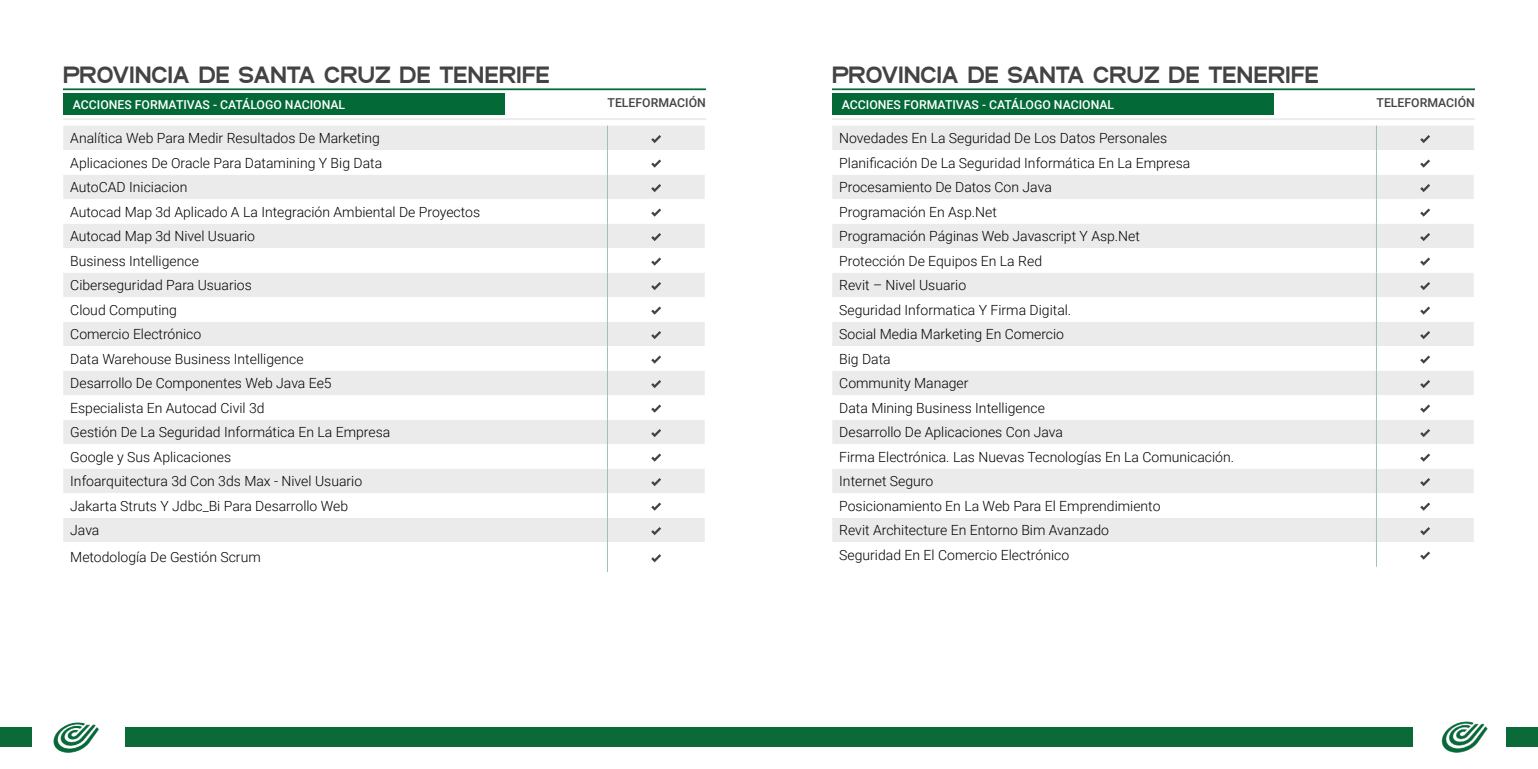
<style>
.page{position:relative;width:1538px;height:769px;background:#fff}
.page>*{position:absolute;margin:0;border:0;box-sizing:border-box;transform-origin:0 0}
.t1{font:800 24.5px "SF Arborcrest";letter-spacing:.005em;color:#434343}
.t2{font:300 14px/24.5px "Roboto";color:#000}
.t3{font:500 12.25px "Roboto";color:#fff}
.t4{font:500 12.25px "Roboto";color:#434343}
</style>
<div class="page">
<div style="left:126px;top:728px;width:643px;height:19px;background:#0a6a38"></div>
<div style="left:769px;top:728px;width:643px;height:19px;background:#0a6a38"></div>
<div style="left:0;top:728px;width:32px;height:19px;background:#0a6a38"></div>
<div style="left:1506px;top:728px;width:32px;height:19px;background:#0a6a38"></div>
<img style="left:5px;top:722px;width:144px;height:31px">
<img style="left:1393px;top:721px;width:144px;height:32px">
<hr style="left:63px;top:88px;width:643px;height:2px;background:#026937">
<div style="left:63px;top:93px;width:441px;height:22px;background:#026937"></div>
<hr style="left:63px;top:118px;width:643px;height:2px;background:#ecebec">
<div style="left:63px;top:126px;width:642px;height:24px;background:#ecebec"></div>
<svg style="left:63px;top:175px;width:642px;height:388px"></svg>
<svg style="left:607px;top:126px;width:1px;height:416px"></svg>
<hr style="left:607px;top:542px;width:1px;height:30px;background:#9ac3af">
<svg style="left:651px;top:135px;width:10px;height:8px"></svg>
<svg style="left:651px;top:159px;width:10px;height:9px"></svg>
<svg style="left:651px;top:184px;width:10px;height:8px"></svg>
<svg style="left:651px;top:208px;width:10px;height:9px"></svg>
<svg style="left:651px;top:233px;width:10px;height:8px"></svg>
<svg style="left:651px;top:257px;width:10px;height:9px"></svg>
<svg style="left:651px;top:282px;width:10px;height:8px"></svg>
<svg style="left:651px;top:306px;width:10px;height:9px"></svg>
<svg style="left:651px;top:331px;width:10px;height:8px"></svg>
<svg style="left:651px;top:355px;width:10px;height:9px"></svg>
<svg style="left:651px;top:380px;width:10px;height:8px"></svg>
<svg style="left:651px;top:404px;width:10px;height:9px"></svg>
<svg style="left:651px;top:429px;width:10px;height:8px"></svg>
<svg style="left:651px;top:453px;width:10px;height:9px"></svg>
<svg style="left:651px;top:478px;width:10px;height:8px"></svg>
<svg style="left:651px;top:502px;width:10px;height:9px"></svg>
<svg style="left:651px;top:527px;width:10px;height:8px"></svg>
<svg style="left:651px;top:554px;width:10px;height:8px"></svg>
<hr style="left:832px;top:88px;width:643px;height:2px;background:#026937">
<hr style="left:832px;top:118px;width:643px;height:2px;background:#ecebec">
<div style="left:832px;top:93px;width:441px;height:22px;background:#026937"></div>
<div style="left:832px;top:126px;width:642px;height:24px;background:#ecebec"></div>
<svg style="left:832px;top:175px;width:642px;height:367px;fill:#ecebec"></svg>
<svg style="left:1376px;top:126px;width:1px;height:441px"></svg>
<svg style="left:1420px;top:135px;width:10px;height:8px"></svg>
<svg style="left:1420px;top:159px;width:10px;height:9px"></svg>
<svg style="left:1420px;top:184px;width:10px;height:8px"></svg>
<svg style="left:1420px;top:208px;width:10px;height:9px"></svg>
<svg style="left:1420px;top:233px;width:10px;height:8px"></svg>
<svg style="left:1420px;top:257px;width:10px;height:9px"></svg>
<svg style="left:1420px;top:282px;width:10px;height:8px"></svg>
<svg style="left:1420px;top:306px;width:10px;height:9px"></svg>
<svg style="left:1420px;top:331px;width:10px;height:8px"></svg>
<svg style="left:1420px;top:355px;width:10px;height:9px"></svg>
<svg style="left:1420px;top:380px;width:10px;height:8px"></svg>
<svg style="left:1420px;top:404px;width:10px;height:9px"></svg>
<svg style="left:1420px;top:429px;width:10px;height:8px"></svg>
<svg style="left:1420px;top:453px;width:10px;height:9px"></svg>
<svg style="left:1420px;top:478px;width:10px;height:8px"></svg>
<svg style="left:1420px;top:502px;width:10px;height:9px"></svg>
<svg style="left:1420px;top:527px;width:10px;height:8px"></svg>
<svg style="left:1420px;top:551px;width:10px;height:9px"></svg>
<h1 class="t1" style="left:63px;top:59px;width:488px">PROVINCIA DE SANTA CRUZ DE TENERIFE</h1>
<p class="t3" style="left:73px;top:96px;width:274px">ACCIONES FORMATIVAS - CATÁLOGO NACIONAL</p>
<p class="t4" style="left:608px;top:94px;width:100px">TELEFORMACIÓN</p>
<p class="t2" style="left:70px;top:125px;width:411px">Analítica Web Para Medir Resultados De Marketing<br>Aplicaciones De Oracle Para Datamining Y Big Data<br>AutoCAD Iniciacion<br>Autocad Map 3d Aplicado A La Integración Ambiental De Proyectos Autocad Map 3d Nivel Usuario<br>Business Intelligence<br>Ciberseguridad Para Usuarios<br>Cloud Computing<br>Comercio Electrónico<br>Data Warehouse Business Intelligence<br>Desarrollo De Componentes Web Java Ee5<br>Especialista En Autocad Civil 3d<br>Gestión De La Seguridad Informática En La Empresa<br>Google y Sus Aplicaciones<br>Infoarquitectura 3d Con 3ds Max - Nivel Usuario<br>Jakarta Struts Y Jdbc_Bi Para Desarrollo Web<br>Java</p>
<p class="t2" style="left:70px;top:545px;width:192px">Metodología De Gestión Scrum</p>
<h1 class="t1" style="left:832px;top:59px;width:488px">PROVINCIA DE SANTA CRUZ DE TENERIFE</h1>
<p class="t3" style="left:842px;top:96px;width:274px">ACCIONES FORMATIVAS - CATÁLOGO NACIONAL</p>
<p class="t4" style="left:1376px;top:94px;width:100px">TELEFORMACIÓN</p>
<p class="t2" style="left:839px;top:125px;width:396px">Novedades En La Seguridad De Los Datos Personales Planificación De La Seguridad Informática En La Empresa Procesamiento De Datos Con Java<br>Programación En Asp.Net<br>Programación Páginas Web Javascript Y Asp.Net<br>Protección De Equipos En La Red<br>Revit – Nivel Usuario<br>Seguridad Informatica Y Firma Digital.<br>Social Media Marketing En Comercio<br>Big Data<br>Community Manager<br>Data Mining Business Intelligence<br>Desarrollo De Aplicaciones Con Java<br>Firma Electrónica. Las Nuevas Tecnologías En La Comunicación.<br>Internet Seguro<br>Posicionamiento En La Web Para El Emprendimiento<br>Revit Architecture En Entorno Bim Avanzado<br>Seguridad En El Comercio Electrónico</p>
</div>
